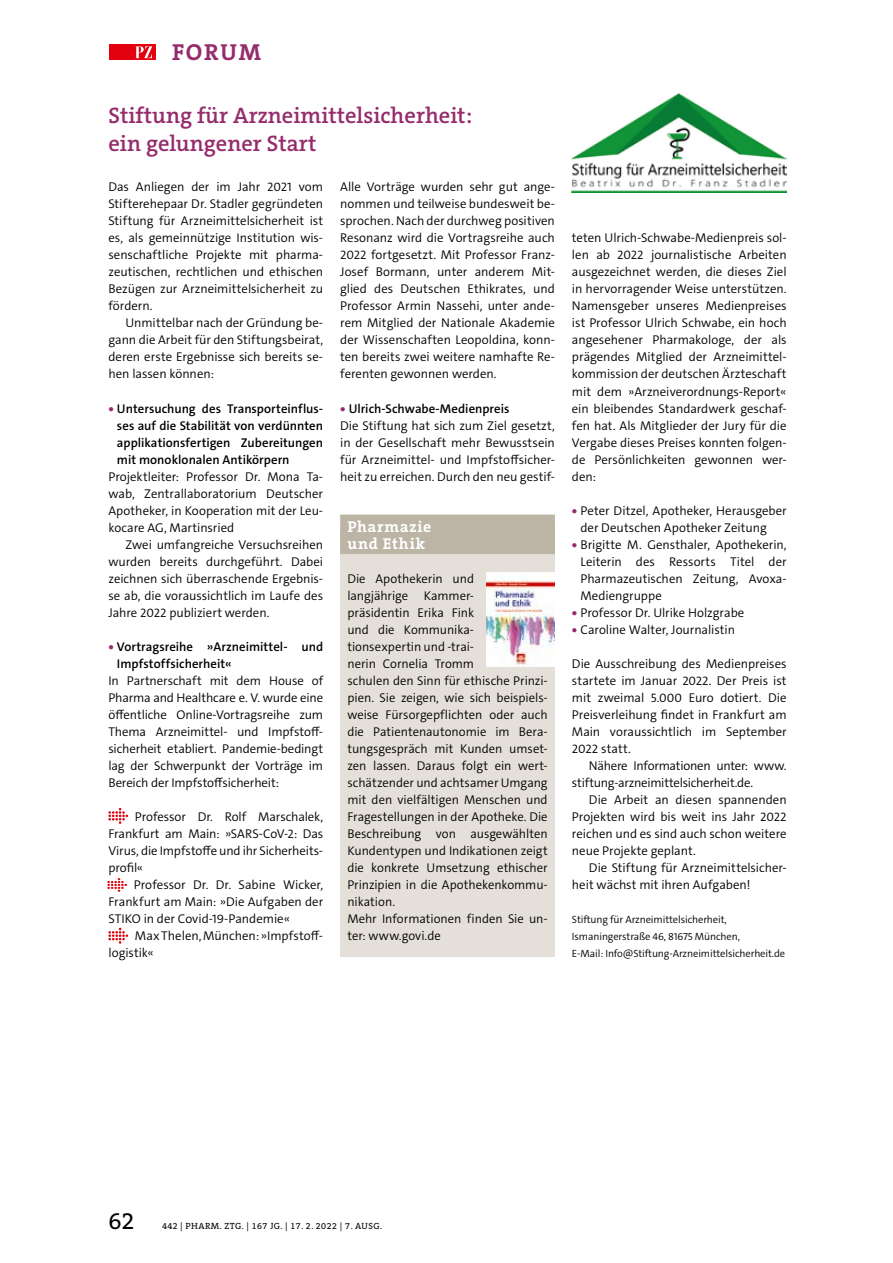
<style>
.page{position:relative;width:893px;height:1263px;background:#fff}
.page>*{position:absolute;margin:0;border:0;box-sizing:border-box;transform-origin:0 0}
.t1{font:24px "The Serif C5";color:#000}
.t2{font:700 23.25px "The Serif C5";letter-spacing:.075em;color:#952c6c}
.t3{font:600 22.5px/28px "The Serif C5";color:#952c6c}
.t4{font:700 15.75px/17px "The Serif C5";letter-spacing:.055em;color:#fff}
.t5{font:300 12.75px/17px "The Sans C5";color:#000;text-align:justify}
.t6{font:600 12.75px/17px "The Sans C5";letter-spacing:.005em;color:#000;text-align:justify}
.t7{font:300 12.75px/17px "The Sans C5";letter-spacing:-.02em;color:#000}
.t8{font:300 10.5px/17px "The Sans C5";letter-spacing:-.01em;color:#000}
.t9{font:9px "The Serif C5";letter-spacing:.05em;color:#000}
.s1{font-weight:800;color:#952c6c}
.s2{font-weight:600}
</style>
<div class="page">
<div style="left:109px;top:45px;width:46px;height:15px;background:#e3000f"></div>
<svg style="left:135px;top:46px;width:17px;height:12px"></svg>
<svg style="left:108px;top:808px;width:20px;height:16px"></svg>
<svg style="left:108px;top:928px;width:20px;height:16px"></svg>
<svg style="left:107px;top:878px;width:20px;height:14px"></svg>
<img style="left:572px;top:93px;width:215px;height:99px">
<div style="left:340px;top:531px;width:215px;height:426px;background:#e4e0d9"></div>
<div style="left:340px;top:515px;width:215px;height:22px;background:#bcb4a5"></div>
<div style="left:340px;top:532px;width:215px;height:22px;background:#bcb4a5"></div>
<img style="left:487px;top:573px;width:68px;height:94px">
<h2 class="t2" style="left:172px;top:37px;width:91px">FORUM</h2>
<h3 class="t3" style="left:108px;top:102px;width:365px">Stiftung für Arzneimittelsicherheit: ein gelungener Start</h3>
<p class="t5" style="left:340px;top:179px;width:216px">Alle Vorträge wurden sehr gut ange&shy;nommen und teilweise bundesweit be&shy;sprochen. Nach der durchweg positiven Resonanz wird die Vortragsreihe auch 2022 fortgesetzt. Mit Professor Franz-Josef Bormann, unter anderem Mit&shy;glied des Deutschen Ethikrates, und Professor Armin Nassehi, unter ande&shy;rem Mitglied der Nationale Akademie der Wissenschaften Leopoldina, konn&shy;ten bereits zwei weitere namhafte Re&shy;ferenten gewonnen werden.</p>
<p class="t5" style="left:340px;top:400px;width:216px;text-align:left"><span class="s1">•</span> <span class="s2">Ulrich-Schwabe-Medienpreis<br></span>Die Stiftung hat sich zum Ziel gesetzt, in der Gesellschaft mehr Bewusstsein für Arzneimittel- und Impfstoffsicher&shy;heit zu erreichen. Durch den neu gestif-</p>
<p class="t5" style="left:108px;top:179px;width:216px">Das Anliegen der im Jahr 2021 vom Stifterehepaar Dr. Stadler gegründeten Stiftung für Arzneimittelsicherheit ist es, als gemeinnützige Institution wis&shy;senschaftliche Projekte mit pharma&shy;zeutischen, rechtlichen und ethischen Bezügen zur Arzneimittelsicherheit zu fördern.</p>
<p class="t5" style="left:108px;top:315px;width:216px;text-indent:17px">Unmittelbar nach der Gründung be&shy;gann die Arbeit für den Stiftungsbeirat, deren erste Ergebnisse sich bereits se&shy;hen lassen können:</p>
<p class="t6" style="left:117px;top:400px;width:208px;text-indent:-9px"><span class="s1">•</span> Untersuchung des Transporteinflus&shy;ses auf die Stabilität von verdünnten applikationsfertigen Zubereitungen mit monoklonalen Antikörpern</p>
<p class="t5" style="left:108px;top:468px;width:216px">Projektleiter: Professor Dr. Mona Ta&shy;wab, Zentrallaboratorium Deutscher Apotheker, in Kooperation mit der Leu&shy;kocare AG, Martinsried</p>
<p class="t5" style="left:108px;top:536px;width:216px;text-indent:17px">Zwei umfangreiche Versuchsreihen wurden bereits durchgeführt. Dabei zeichnen sich überraschende Ergebnis&shy;se ab, die voraussichtlich im Laufe des Jahre 2022 publiziert werden.</p>
<p class="t6" style="left:117px;top:638px;width:208px;text-indent:-9px"><span class="s1">•</span> Vortragsreihe »Arzneimittel- und<br>Impfstoffsicherheit«</p>
<p class="t5" style="left:108px;top:672px;width:216px">In Partnerschaft mit dem House of Pharma and Healthcare e. V. wurde eine öffentliche Online-Vortragsreihe zum Thema Arzneimittel- und Impfstoff&shy;sicherheit etabliert. Pandemie-bedingt lag der Schwerpunkt der Vorträge im Bereich der Impfstoffsicherheit:</p>
<p class="t5" style="left:108px;top:808px;width:216px;text-indent:26px">Professor Dr. Rolf Marschalek, Frankfurt am Main: »SARS-CoV-2: Das Virus, die Impfstoffe und ihr Sicherheits&shy;profil«</p>
<p class="t5" style="left:108px;top:876px;width:216px;text-indent:25px">Professor Dr. Dr. Sabine Wicker, Frankfurt am Main: »Die Aufgaben der STIKO in der Covid-19-Pandemie«</p>
<p class="t5" style="left:108px;top:927px;width:215px;text-indent:26px">Max Thelen, München: »Impfstoff&shy;logistik«</p>
<p class="t4" style="left:347px;top:518px;width:85px">Pharmazie und Ethik</p>
<p class="t5" style="left:347px;top:570px;width:202px;text-align:left">Die Apothekerin und<br>langjährige Kammer-<br>präsidentin Erika Fink<br>und die Kommunika&shy;tionsexpertin und -trai-<br>nerin Cornelia Tromm<br>schulen den Sinn für ethische Prinzi&shy;pien. Sie zeigen, wie sich beispiels&shy;weise Fürsorgepflichten oder auch die Patientenautonomie im Bera&shy;tungsgespräch mit Kunden umset&shy;zen lassen. Daraus folgt ein wert&shy;schätzender und achtsamer Umgang mit den vielfältigen Menschen und<br>Fragestellungen in der Apotheke. Die<br>Beschreibung von ausgewählten<br>Kundentypen und Indikationen zeigt die konkrete Umsetzung ethischer<br>Prinzipien in die Apothekenkommu&shy;nikation.<br>Mehr Informationen finden Sie un&shy;ter: www.govi.de</p>
<p class="t5" style="left:572px;top:230px;width:216px">teten Ulrich-Schwabe-Medienpreis sol&shy;len ab 2022 journalistische Arbeiten ausgezeichnet werden, die dieses Ziel in hervorragender Weise unterstützen.<br>Namensgeber unseres Medienpreises ist Professor Ulrich Schwabe, ein hoch angesehener Pharmakologe, der als prägendes Mitglied der Arzneimittel&shy;kommission der deutschen Ärzteschaft mit dem »Arzneiverordnungs-Report« ein bleibendes Standardwerk geschaf&shy;fen hat. Als Mitglieder der Jury für die Vergabe dieses Preises konnten folgen&shy;de Persönlichkeiten gewonnen wer&shy;den:</p>
<p class="t5" style="left:580px;top:502px;width:208px;text-indent:-9px"><span class="s1">•</span> Peter Ditzel, Apotheker, Herausgeber der Deutschen Apotheker Zeitung</p>
<p class="t5" style="left:580px;top:536px;width:208px;text-indent:-9px"><span class="s1">•</span> Brigitte M. Gensthaler, Apothekerin, Leiterin des Ressorts Titel der Pharmazeutischen Zeitung, Avoxa-Mediengruppe</p>
<p class="t5" style="left:572px;top:604px;width:174px"><span class="s1">•</span> Professor Dr. Ulrike Holzgrabe</p>
<p class="t5" style="left:572px;top:621px;width:165px"><span class="s1">•</span> Caroline Walter, Journalistin</p>
<p class="t5" style="left:572px;top:655px;width:216px">Die Ausschreibung des Medienpreises startete im Januar 2022. Der Preis ist mit zweimal 5.000 Euro dotiert. Die Preisverleihung findet in Frankfurt am Main voraussichtlich im September 2022 statt.</p>
<p class="t7" style="left:572px;top:757px;width:216px;text-indent:17px">Nähere Informationen unter: www. stiftung-arzneimittelsicherheit.de.</p>
<p class="t5" style="left:572px;top:791px;width:216px;text-indent:17px">Die Arbeit an diesen spannenden Projekten wird bis weit ins Jahr 2022 reichen und es sind auch schon weitere neue Projekte geplant.</p>
<p class="t5" style="left:572px;top:859px;width:216px;text-indent:17px">Die Stiftung für Arzneimittelsicher&shy;heit wächst mit ihren Aufgaben!</p>
<p class="t8" style="left:572px;top:911px;width:215px">Stiftung für Arzneimittelsicherheit,<br>Ismaningerstraße 46, 81675 München,<br>E-Mail: Info@Stiftung-Arzneimittelsicherheit.de</p>
<h1 class="t1" style="left:108px;top:1205px;width:28px">62</h1>
<p class="t9" style="left:162px;top:1220px;width:222px">442 | PHARM. ZTG. | 167 JG. | 17. 2. 2022 | 7. AUSG.</p>
</div>
